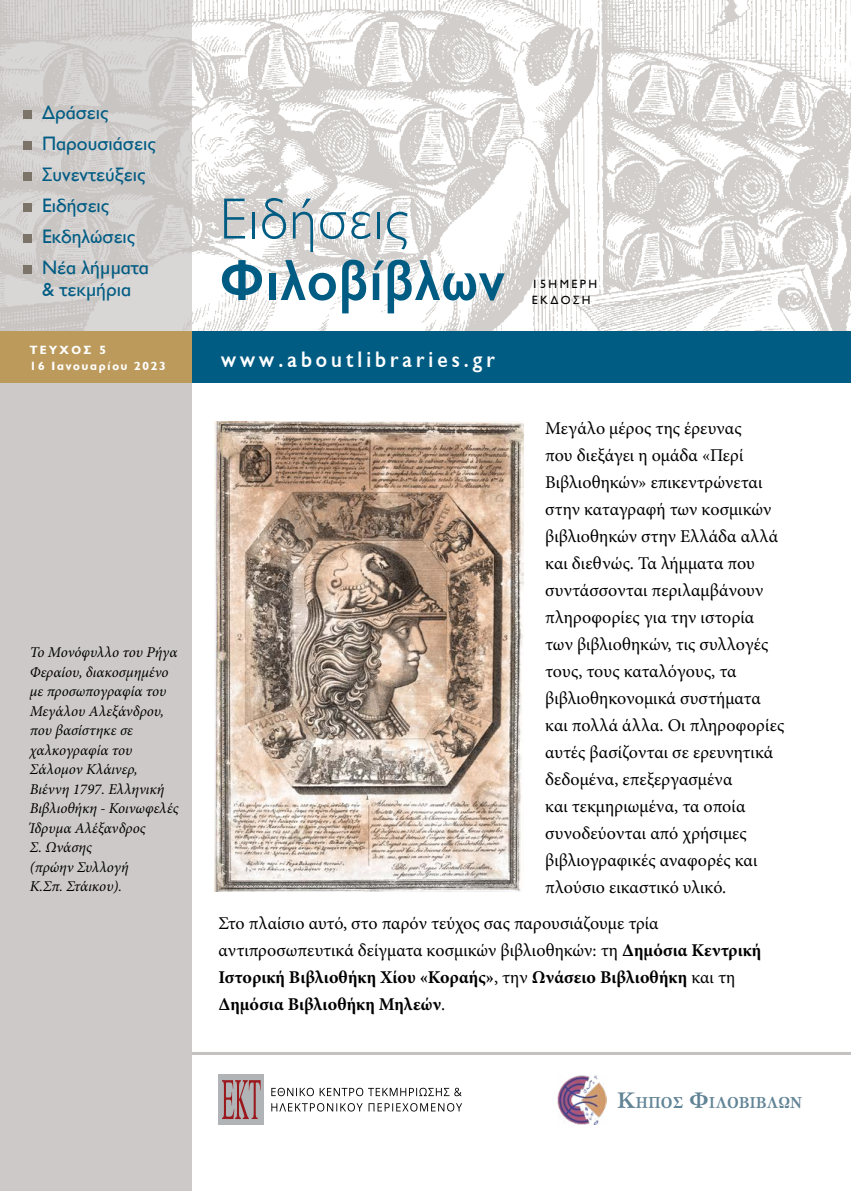
<style>
.page{position:relative;width:851px;height:1191px;background:#fff}
.page>*{position:absolute;margin:0;border:0;box-sizing:border-box;transform-origin:0 0}
.t1{font:300 58.5px "Cf Jeckyl Gr";letter-spacing:.025em;color:#005c83;scale:.94 1}
.t2{font:300 58.5px "Cf Jeckyl Gr";letter-spacing:.025em;color:#005c83;scale:.94 1}
.t3{font:300 22.5px "Cf Jeckyl Gr";letter-spacing:.2em;color:#fff;scale:.9 1}
.t4{font:19.5px/31px "Cf Jeckyl";color:#005c83}
.t5{font:18px/27px "Minion Pro";color:#000}
.t6{font:italic 15px/19.5px "Minion Pro";color:#000}
.t7{font:700 15px "Apollonia";color:#608395;scale:.9 1}
.t8{font:700 12px/15.8px "Cf Jeckyl";letter-spacing:.15em;color:#fff}
.t9{font:12px/15.8px "Cf Jeckyl";letter-spacing:.2em;color:#000}
.s1{font-weight:700}
.s2{font-size:21.45px}
</style>
<div class="page">
<div style="left:0;top:382px;width:191px;height:809px;background:#cdc9c8"></div>
<img style="left:191px;top:0;width:659px;height:331px">
<img style="left:558px;top:1075px;width:48px;height:49px">
<div style="left:218px;top:1074px;width:46px;height:51px;background:#b1b4b6"></div>
<svg style="left:222px;top:1080px;width:38px;height:39px"></svg>
<svg style="left:271px;top:1103px;width:191px;height:8px"></svg>
<svg style="left:271px;top:1087px;width:190px;height:9px"></svg>
<hr style="left:191px;top:1052px;width:659px;height:3px;background:#c5c1c0">
<div style="left:0;top:0;width:191px;height:331px;background:linear-gradient(to right,#d1cecd,#d2cfce)"></div>
<div style="left:23px;top:110px;width:9px;height:9px;background:#7c7469"></div>
<div style="left:23px;top:141px;width:9px;height:9px;background:#7c7469"></div>
<div style="left:23px;top:172px;width:9px;height:9px;background:#7c7469"></div>
<div style="left:23px;top:203px;width:9px;height:9px;background:#7c7469"></div>
<div style="left:23px;top:234px;width:9px;height:9px;background:#7c7469"></div>
<div style="left:23px;top:265px;width:9px;height:9px;background:#7c7469"></div>
<div style="left:191px;top:331px;width:659px;height:51px;background:#005c83"></div>
<div style="left:0;top:331px;width:191px;height:51px;background:#bc9a5c"></div>
<img style="left:214px;top:421px;width:310px;height:470px">
<p class="t4" style="left:42px;top:97px;width:115px">Δράσεις<br>Παρουσιάσεις<br>Συνεντεύξεις<br>Ειδήσεις<br>Εκδηλώσεις<br>Νέα λήμματα</p>
<p class="t4" style="left:42px;top:275px;width:91px">&amp; τεκμήρια</p>
<p class="t8" style="left:30px;top:342px;width:137px">ΤΕΎΧΟΣ 5<br>16 Ιανουαρίου 2023</p>
<p class="t6" style="left:30px;top:642px;width:150px">Το Μονόφυλλο του Ρήγα<br>Φεραίου, διακοσμημένο με προσωπογραφία του<br>Μεγάλου Αλεξάνδρου, που βασίστηκε σε χαλκογραφία του<br>Σάλομον Κλάινερ,<br>Βιέννη 1797. Ελληνική<br>Βιβλιοθήκη - Κοινωφελές<br>Ίδρυμα Αλέξανδρος<br>Σ. Ωνάσης<br>(πρώην Συλλογή<br>Κ.Σπ. Στάικου).</p>
<h1 class="t2" style="left:220px;top:188px;width:203px">Ειδήσεις</h1>
<h1 class="t1" style="left:220px;top:249px;width:304px">Φιλοβίβλων</h1>
<p class="t3" style="left:221px;top:347px;width:305px">www.aboutlibraries.gr</p>
<p class="t9" style="left:531px;top:276px;width:67px">15ΗΜΕΡΗ<br>ΕΚΔΟΣΗ</p>
<p class="t5" style="left:545px;top:415px;width:240px">Μεγάλο μέρος της έρευνας<br>που διεξάγει η ομάδα «Περί<br>Βιβλιοθηκών» επικεντρώνεται στην καταγραφή των κοσμικών βιβλιοθηκών στην Ελλάδα αλλά και διεθνώς. Τα λήμματα που συντάσσονται περιλαμβάνουν πληροφορίες για την ιστορία των βιβλιοθηκών, τις συλλογές τους, τους καταλόγους, τα βιβλιοθηκονομικά συστήματα και πολλά άλλα. Οι πληροφορίες αυτές βασίζονται σε ερευνητικά δεδομένα, επεξεργασμένα<br>και τεκμηριωμένα, τα οποία συνοδεύονται από χρήσιμες βιβλιογραφικές αναφορές και πλούσιο εικαστικό υλικό.</p>
<p class="t5" style="left:218px;top:909px;width:544px">Στο πλαίσιο αυτό, στο παρόν τεύχος σας παρουσιάζουμε τρία αντιπροσωπευτικά δείγματα κοσμικών βιβλιοθηκών: τη <span class="s1">Δημόσια Κεντρική Ιστορική Βιβλιοθήκη Χίου «Κοραής»</span>, την <span class="s1">Ωνάσειο Βιβλιοθήκη</span> και τη <span class="s1">Δημόσια Βιβλιοθήκη Μηλεών</span>.</p>
<p class="t7" style="left:617px;top:1093px;width:207px"><span class="s2">Κ</span>ηπος <span class="s2">Φ</span>ιλοβίβλων</p>
</div>
